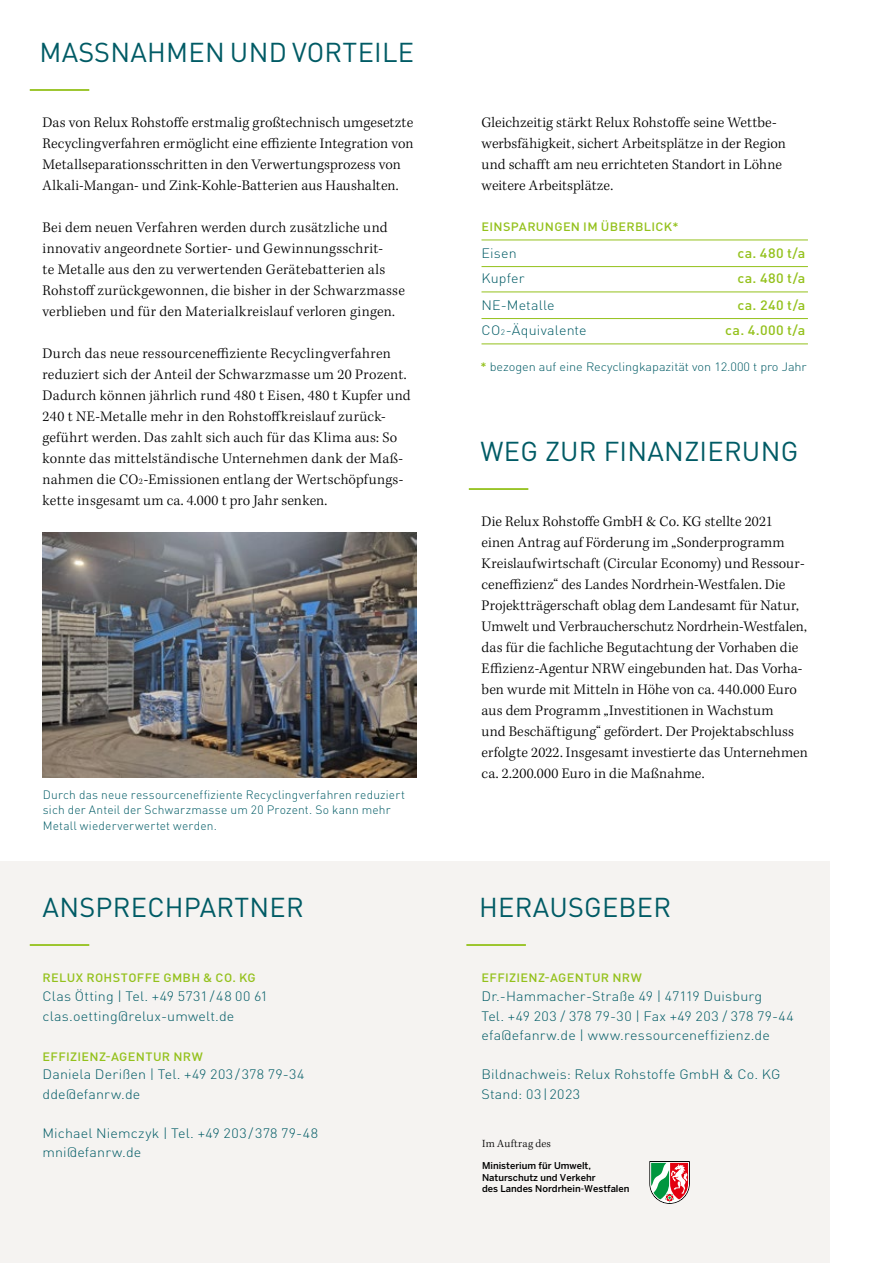
<style>
.page{position:relative;width:893px;height:1263px;background:#fff}
.page>*{position:absolute;margin:0;border:0;box-sizing:border-box;transform-origin:0 0}
.t1{font:27px "DIN Pro";letter-spacing:.01em;color:#005b65}
.t2{font:300 15px/21px "Kepler Std";letter-spacing:.01em;color:#000}
.t3{font:300 13.5px/19.5px "DIN Pro";letter-spacing:.01em;color:#005b65;scale:1.06 1}
.t4{font:500 13.5px "DIN Pro";letter-spacing:.03em;color:#94c11c;scale:1.06 1}
.t5{font:300 12px/15.8px "DIN Pro";letter-spacing:.015em;color:#005b65}
.t6{font:500 12px "DIN Pro";letter-spacing:.025em;color:#94c11c;scale:1.06 1}
.t7{font:300 12px "DIN Pro";letter-spacing:-.005em;color:#005b65;scale:1.06 1}
.t8{font:300 11.25px "Kepler Std";letter-spacing:.03em;color:#000}
.t9{font:500 9.45px/11.2px "Benton Sans";color:#000}
.s1{font-size:8.7px}
.s2{font-size:7.8px}
.s3{font-weight:500;color:#94c11c}
</style>
<div class="page">
<hr style="left:30px;top:89px;width:59px;height:2px;background:#94c11c">
<div style="left:0;top:862px;width:829px;height:401px;background:#f5f3f1"></div>
<hr style="left:469px;top:488px;width:59px;height:2px;background:#94c11c">
<img style="left:43px;top:532px;width:373px;height:246px">
<hr style="left:30px;top:944px;width:59px;height:2px;background:#94c11c">
<hr style="left:466px;top:944px;width:60px;height:2px;background:#94c11c">
<hr style="left:481px;top:266px;width:327px;height:1px;background:#94c11c">
<hr style="left:481px;top:318px;width:327px;height:1px;background:#94c11c">
<hr style="left:481px;top:240px;width:327px;height:1px;background:#94c11c">
<hr style="left:481px;top:292px;width:327px;height:1px;background:#94c11c">
<hr style="left:481px;top:343px;width:327px;height:1px;background:#94c11c">
<svg style="left:649px;top:1161px;width:41px;height:43px"></svg>
<h1 class="t1" style="left:39px;top:35px;width:376px">MASSNAHMEN UND VORTEILE</h1>
<p class="t2" style="left:43px;top:112px;width:372px">Das von Relux Rohstoffe erstmalig großtechnisch umgesetzte Recyclingverfahren ermöglicht eine effiziente Integration von Metallseparationsschritten in den Verwertungsprozess von Alkali-Mangan- und Zink-Kohle-Batterien aus Haushalten.</p>
<p class="t2" style="left:43px;top:217px;width:364px">Bei dem neuen Verfahren werden durch zusätzliche und innovativ angeordnete Sortier- und Gewinnungsschrit-<br>te Metalle aus den zu verwertenden Gerätebatterien als Rohstoff zurückgewonnen, die bisher in der Schwarzmasse verblieben und für den Materialkreislauf verloren gingen.</p>
<p class="t2" style="left:43px;top:343px;width:370px">Durch das neue ressourceneffiziente Recyclingverfahren reduziert sich der Anteil der Schwarzmasse um 20 Prozent.<br>Dadurch können jährlich rund 480 t Eisen, 480 t Kupfer und 240 t NE-Metalle mehr in den Rohstoffkreislauf zurück&shy;geführt werden. Das zahlt sich auch für das Klima aus: So konnte das mittelständische Unternehmen dank der Maß&shy;nahmen die CO<span class="s1">2</span>-Emissionen entlang der Wertschöpfungs&shy;kette insgesamt um ca. 4.000 t pro Jahr senken.</p>
<p class="t5" style="left:43px;top:786px;width:364px">Durch das neue ressourceneffiziente Recyclingverfahren reduziert sich der Anteil der Schwarzmasse um 20 Prozent. So kann mehr<br>Metall wiederverwertet werden.</p>
<p class="t2" style="left:482px;top:112px;width:306px">Gleichzeitig stärkt Relux Rohstoffe seine Wettbe&shy;werbsfähigkeit, sichert Arbeitsplätze in der Region und schafft am neu errichteten Standort in Löhne weitere Arbeitsplätze.</p>
<p class="t6" style="left:482px;top:219px;width:187px">EINSPARUNGEN IM ÜBERBLICK*</p>
<p class="t3" style="left:481px;top:243px;width:35px">Eisen</p>
<p class="t4" style="left:737px;top:244px;width:66px">ca. 480 t/a</p>
<p class="t3" style="left:481px;top:269px;width:42px">Kupfer</p>
<p class="t4" style="left:737px;top:270px;width:66px">ca. 480 t/a</p>
<p class="t3" style="left:481px;top:295px;width:71px">NE-Metalle</p>
<p class="t4" style="left:737px;top:296px;width:66px">ca. 240 t/a</p>
<p class="t3" style="left:481px;top:321px;width:101px">CO<span class="s2">2</span>-Äquivalente</p>
<p class="t4" style="left:725px;top:322px;width:77px">ca. 4.000 t/a</p>
<p class="t7" style="left:480px;top:359px;width:309px"><span class="s3">*</span> bezogen auf eine Recyclingkapazität von 12.000 t pro Jahr</p>
<h1 class="t1" style="left:481px;top:434px;width:319px">WEG ZUR FINANZIERUNG</h1>
<p class="t2" style="left:482px;top:511px;width:328px">Die Relux Rohstoffe GmbH &amp; Co. KG stellte 2021 einen Antrag auf Förderung im „Sonderprogramm Kreislaufwirtschaft (Circular Economy) und Ressour&shy;ceneffizienz“ des Landes Nordrhein-Westfalen. Die Projektträgerschaft oblag dem Landesamt für Natur, Umwelt und Verbraucherschutz Nordrhein-Westfalen, das für die fachliche Begutachtung der Vorhaben die Effizienz-Agentur NRW eingebunden hat. Das Vorha&shy;ben wurde mit Mitteln in Höhe von ca. 440.000 Euro aus dem Programm „Investitionen in Wachstum<br>und Beschäftigung“ gefördert. Der Projektabschluss erfolgte 2022. Insgesamt investierte das Unternehmen ca. 2.200.000 Euro in die Maßnahme.</p>
<h1 class="t1" style="left:43px;top:890px;width:263px">ANSPRECHPARTNER</h1>
<h1 class="t1" style="left:479px;top:890px;width:193px">HERAUSGEBER</h1>
<p class="t6" style="left:43px;top:969px;width:203px">RELUX ROHSTOFFE GMBH &amp; CO. KG</p>
<p class="t3" style="left:43px;top:986px;width:214px">Clas Ötting | Tel. +49 5731/48 00 61 clas.oetting@relux-umwelt.de</p>
<p class="t6" style="left:43px;top:1049px;width:153px">EFFIZIENZ-AGENTUR NRW</p>
<p class="t3" style="left:43px;top:1064px;width:249px">Daniela Derißen | Tel. +49 203/378 79-34 dde@efanrw.de</p>
<p class="t3" style="left:43px;top:1123px;width:261px">Michael Niemczyk | Tel. +49 203/378 79-48 mni@efanrw.de</p>
<p class="t6" style="left:482px;top:969px;width:153px">EFFIZIENZ-AGENTUR NRW</p>
<p class="t3" style="left:481px;top:986px;width:296px">Dr.-Hammacher-Straße 49 | 47119 Duisburg<br>Tel. +49 203 / 378 79-30 | Fax +49 203 / 378 79-44 efa@efanrw.de | www.ressourceneffizienz.de</p>
<p class="t3" style="left:481px;top:1064px;width:284px">Bildnachweis: Relux Rohstoffe GmbH &amp; Co. KG<br>Stand: 03|2023</p>
<p class="t8" style="left:482px;top:1137px;width:70px">Im Auftrag des</p>
<p class="t9" style="left:482px;top:1160px;width:149px">Ministerium für Umwelt,<br>Naturschutz und Verkehr<br>des Landes Nordrhein-Westfalen</p>
</div>
